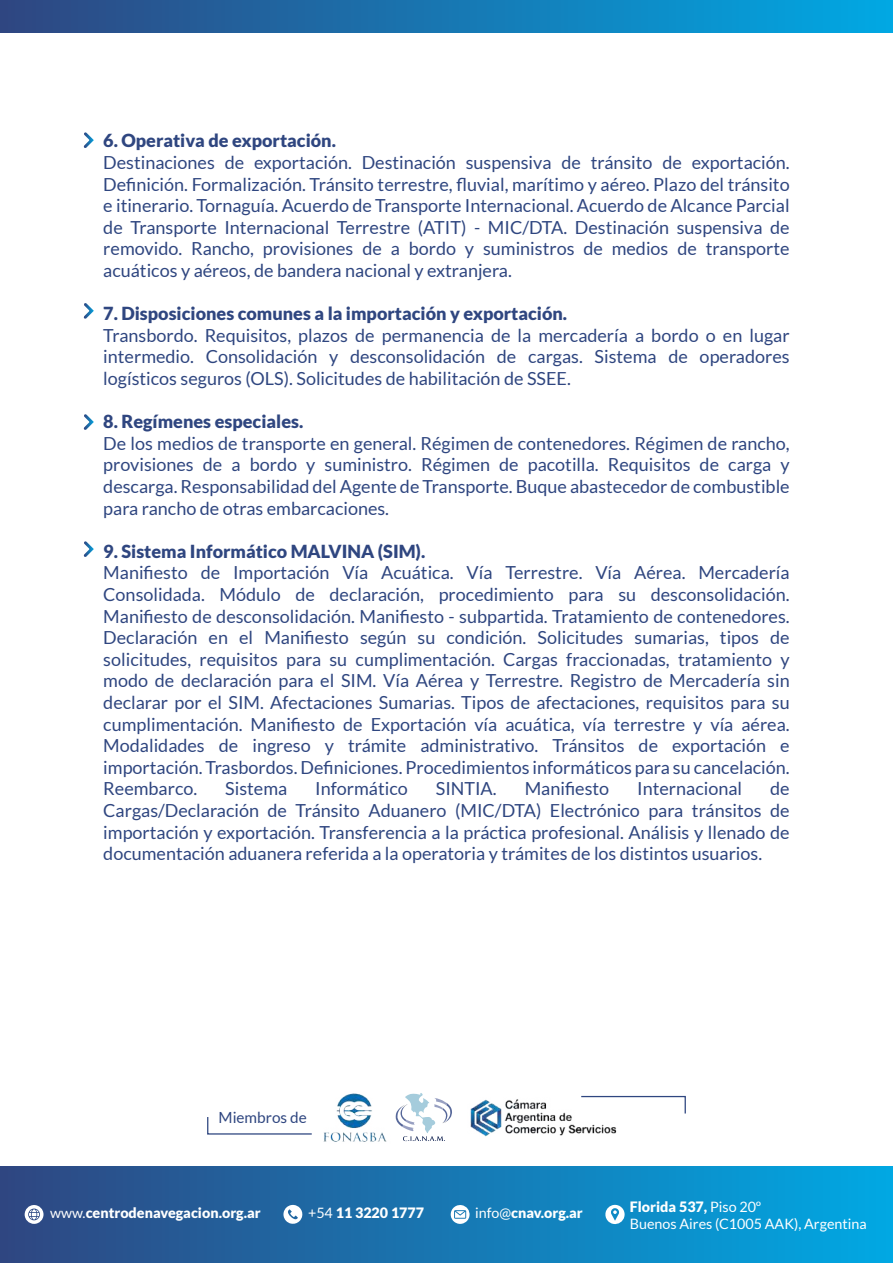
<style>
.page{position:relative;width:893px;height:1263px;background:#fff}
.page>*{position:absolute;margin:0;border:0;box-sizing:border-box;transform-origin:0 0}
.t1{font:18px/21.6px "Lato";color:#2f4680;text-align:justify}
.t2{font:900 18px "Lato";color:#2f4680}
.t3{font:15.3px "Lato";color:#2f4680}
.t4{font:900 14.25px "Lato";color:#fff}
.t5{font:14.25px/17.1px "Lato";color:#fff}
.s1{font-weight:400}
.s2{font-weight:900}
</style>
<div class="page">
<div style="left:0;top:1166px;width:893px;height:97px;background:linear-gradient(to right,#2f4681,#00a8e3)"></div>
<svg style="left:25px;top:1205px;width:19px;height:19px"></svg>
<svg style="left:451px;top:1205px;width:19px;height:19px"></svg>
<svg style="left:283px;top:1205px;width:20px;height:19px"></svg>
<svg style="left:605px;top:1205px;width:20px;height:20px"></svg>
<img style="left:323px;top:1093px;width:64px;height:49px">
<img style="left:470px;top:1099px;width:147px;height:38px">
<svg style="left:396px;top:1093px;width:56px;height:48px"></svg>
<svg style="left:207px;top:1117px;width:105px;height:18px"></svg>
<svg style="left:580px;top:1095px;width:106px;height:20px"></svg>
<div style="left:0;top:0;width:893px;height:33px;background:linear-gradient(to right,#2f4681,#00a8e3)"></div>
<svg style="left:83px;top:132px;width:11px;height:16px"></svg>
<svg style="left:83px;top:303px;width:11px;height:16px"></svg>
<svg style="left:83px;top:414px;width:11px;height:16px"></svg>
<svg style="left:83px;top:541px;width:11px;height:16px"></svg>
<p class="t2" style="left:103px;top:130px;width:234px">6. Operativa de exportación.</p>
<p class="t1" style="left:103px;top:151px;width:688px">Destinaciones de exportación. Destinación suspensiva de tránsito de exportación.<br>Definición. Formalización. Tránsito terrestre, fluvial, marítimo y aéreo. Plazo del tránsito e itinerario. Tornaguía. Acuerdo de Transporte Internacional. Acuerdo de Alcance Parcial de Transporte Internacional Terrestre (ATIT) - MIC/DTA. Destinación suspensiva de removido. Rancho, provisiones de a bordo y suministros de medios de transporte acuáticos y aéreos, de bandera nacional y extranjera.</p>
<p class="t2" style="left:103px;top:303px;width:465px">7. Disposiciones comunes a la importación y exportación.</p>
<p class="t1" style="left:103px;top:324px;width:688px">Transbordo. Requisitos, plazos de permanencia de la mercadería a bordo o en lugar intermedio. Consolidación y desconsolidación de cargas. Sistema de operadores logísticos seguros (OLS). Solicitudes de habilitación de SSEE.</p>
<p class="t2" style="left:103px;top:411px;width:201px">8. Regímenes especiales.</p>
<p class="t1" style="left:103px;top:432px;width:688px">De los medios de transporte en general. Régimen de contenedores. Régimen de rancho, provisiones de a bordo y suministro. Régimen de pacotilla. Requisitos de carga y descarga. Responsabilidad del Agente de Transporte. Buque abastecedor de combustible para rancho de otras embarcaciones.</p>
<p class="t2" style="left:103px;top:541px;width:323px">9. Sistema Informático MALVINA (SIM).</p>
<p class="t1" style="left:103px;top:562px;width:688px">Manifiesto de Importación Vía Acuática. Vía Terrestre. Vía Aérea. Mercadería Consolidada. Módulo de declaración, procedimiento para su desconsolidación.<br>Manifiesto de desconsolidación. Manifiesto - subpartida. Tratamiento de contenedores.<br>Declaración en el Manifiesto según su condición. Solicitudes sumarias, tipos de solicitudes, requisitos para su cumplimentación. Cargas fraccionadas, tratamiento y modo de declaración para el SIM. Vía Aérea y Terrestre. Registro de Mercadería sin declarar por el SIM. Afectaciones Sumarias. Tipos de afectaciones, requisitos para su cumplimentación. Manifiesto de Exportación vía acuática, vía terrestre y vía aérea.<br>Modalidades de ingreso y trámite administrativo. Tránsitos de exportación e importación. Trasbordos. Definiciones. Procedimientos informáticos para su cancelación.<br>Reembarco.</p>
<p class="t1" style="left:103px;top:778px;width:688px;text-indent:667px">de Cargas/Declaración de Tránsito Aduanero (MIC/DTA) Electrónico para tránsitos de importación y exportación. Transferencia a la práctica profesional. Análisis y llenado de documentación aduanera referida a la operatoria y trámites de los distintos usuarios.</p>
<p class="t1" style="left:225px;top:778px;width:64px">Sistema</p>
<p class="t1" style="left:315px;top:778px;width:94px">Informático</p>
<p class="t1" style="left:436px;top:778px;width:62px">SINTIA.</p>
<p class="t1" style="left:525px;top:778px;width:86px">Manifiesto</p>
<p class="t1" style="left:637px;top:778px;width:106px">Internacional</p>
<p class="t3" style="left:219px;top:1109px;width:90px">Miembros de</p>
<p class="t4" style="left:50px;top:1205px;width:212px"><span class="s1">www.</span>centrodenavegacion.org.ar</p>
<p class="t4" style="left:308px;top:1204px;width:118px"><span class="s1">+54</span> 11 3220 1777</p>
<p class="t4" style="left:475px;top:1205px;width:109px"><span class="s1">info@</span>cnav.org.ar</p>
<p class="t5" style="left:630px;top:1198px;width:238px"><span class="s2">Florida 537,</span> Piso 20º<br>Buenos Aires (C1005 AAK), Argentina</p>
</div>
